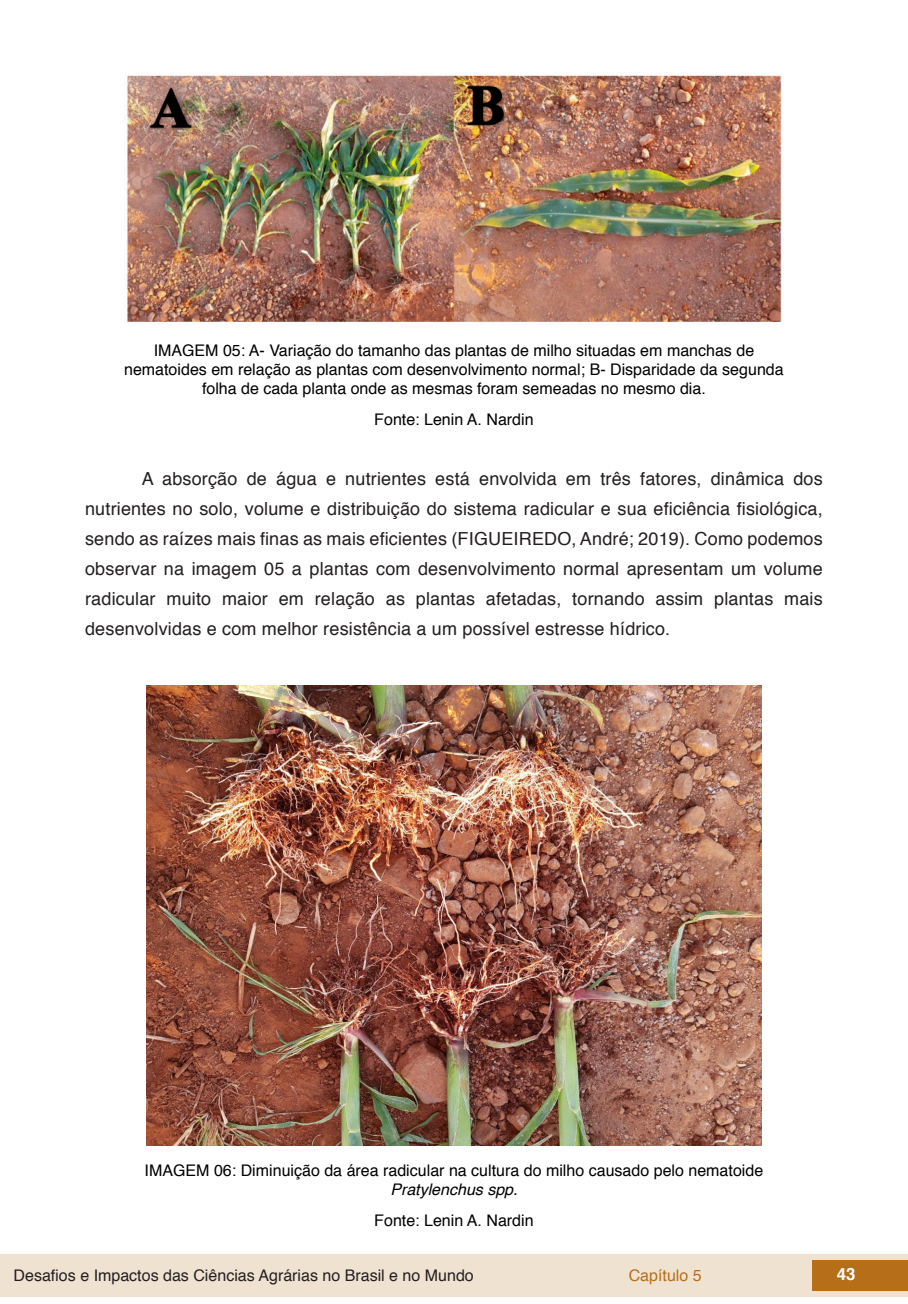
<style>
.page{position:relative;width:908px;height:1304px;background:#fff}
.page>*{position:absolute;margin:0;border:0;box-sizing:border-box;transform-origin:0 0}
.txt{font:18px/30px "Helvetica";letter-spacing:.01em;color:#231f20;text-align:justify}
.t1{font:700 16.8px "Helvetica";color:#fff}
.imagens_graf_tab{font:16px/19.2px "Helvetica";color:#000;text-align:center}
.t2{font:16px "Helvetica";color:#231f20}
.t3{font:16px "Helvetica";color:#b66e19}
.s1{font-style:italic}
</style>
<div class="page">
<div style="left:0;top:1254px;width:906px;height:43px;background:#f0e2d1"></div>
<div style="left:812px;top:1261px;width:95px;height:30px;background:#b66e19"></div>
<img style="left:127px;top:75px;width:655px;height:248px">
<img style="left:147px;top:685px;width:613px;height:460px">
<p class="imagens_graf_tab" style="left:124px;top:341px;width:660px">IMAGEM 05: A- Variação do tamanho das plantas de milho situadas em manchas de nematoides em relação as plantas com desenvolvimento normal; B- Disparidade da segunda folha de cada planta onde as mesmas foram semeadas no mesmo dia.</p>
<p class="imagens_graf_tab" style="left:374px;top:410px;width:161px">Fonte: Lenin A. Nardin</p>
<p class="txt" style="left:85px;top:464px;width:738px;text-indent:57px">A absorção de água e nutrientes está envolvida em três fatores, dinâmica dos nutrientes no solo, volume e distribuição do sistema radicular e sua eficiência fisiológica, sendo as raízes mais finas as mais eficientes (FIGUEIREDO, André; 2019). Como podemos observar na imagem 05 a plantas com desenvolvimento normal apresentam um volume radicular muito maior em relação as plantas afetadas, tornando assim plantas mais desenvolvidas e com melhor resistência a um possível estresse hídrico.</p>
<p class="imagens_graf_tab" style="left:144px;top:1161px;width:620px">IMAGEM 06: Diminuição da área radicular na cultura do milho causado pelo nematoide<br><span class="s1">Pratylenchus spp.</span></p>
<p class="imagens_graf_tab" style="left:374px;top:1211px;width:161px">Fonte: Lenin A. Nardin</p>
<p class="t2" style="left:14px;top:1263px;width:461px">Desafios e Impactos das Ciências Agrárias no Brasil e no Mundo</p>
<p class="t3" style="left:628px;top:1263px;width:74px">Capítulo 5</p>
<p class="t1" style="left:836px;top:1261px;width:20px">43</p>
</div>
